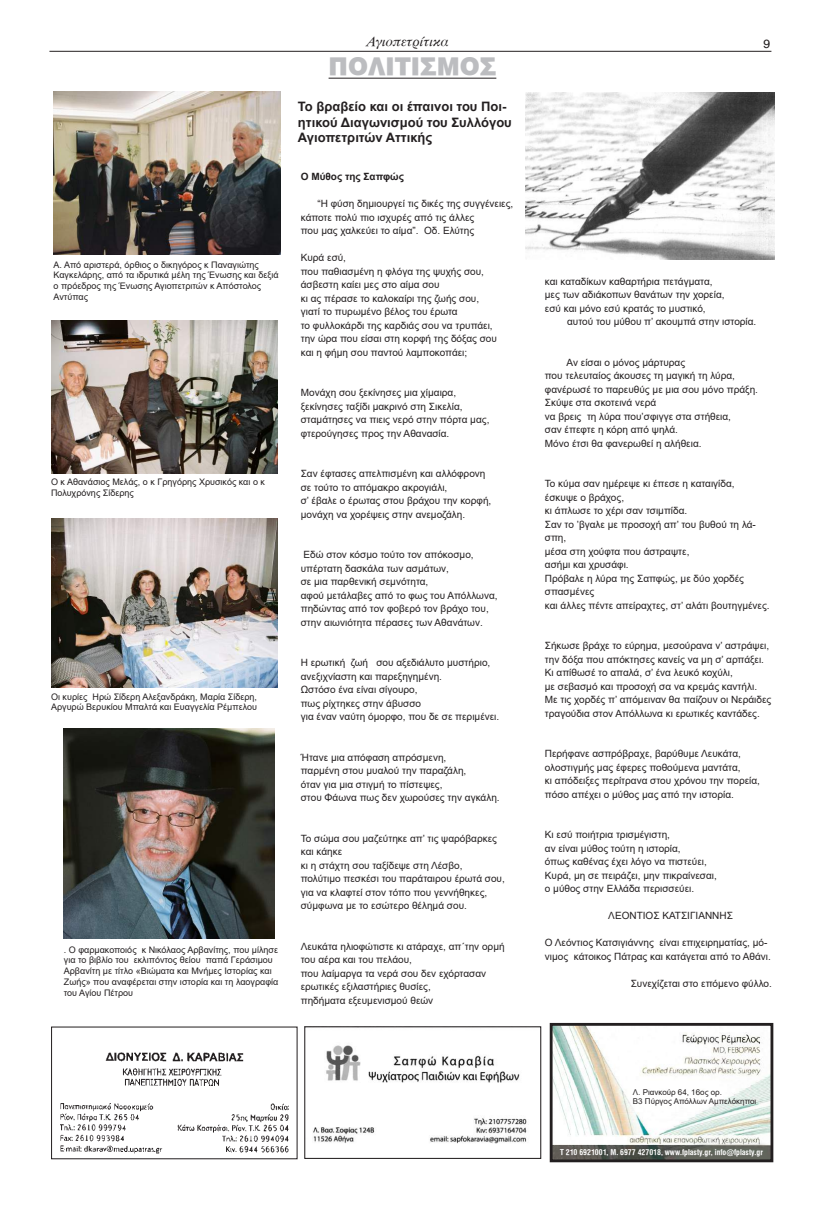
<style>
.page{position:relative;width:823px;height:1219px;background:#fff}
.page>*{position:absolute;margin:0;border:0;box-sizing:border-box;transform-origin:0 0}
.t1{font:900 24px "UB Helvetica";color:#bcbdc0}
.t2{font:14px "UB Times Italic";color:#231f20}
.t3{font:700 13px/15.6px "Arial";color:#231f20}
.t4{font:12px "UB Helvetica";color:#231f20}
.t5{font:10px/13.5px "Arial";color:#231f20}
.t6{font:700 10px "Arial";color:#231f20}
.t7{font:9px/10.8px "Arial";color:#231f20}
.t8{font:8px "UB Helvetica Cond Bold";color:#fff}
.t9{font:8px/9.6px "Arial";color:#231f20}
</style>
<div class="page">
<hr style="left:49px;top:51px;width:722px;height:1px;background:#231f20">
<img style="left:60px;top:1052px;width:229px;height:102px">
<img style="left:313px;top:1045px;width:214px;height:99px">
<div style="left:304px;top:1026px;width:237px;height:133px;border:1px solid #231f20"></div>
<img style="left:553px;top:1027px;width:215px;height:131px">
<div style="left:549px;top:1023px;width:223px;height:139px;border:3px solid #231f20"></div>
<img style="left:64px;top:728px;width:211px;height:210px">
<img style="left:51px;top:321px;width:226px;height:153px">
<img style="left:51px;top:519px;width:226px;height:169px">
<img style="left:54px;top:92px;width:226px;height:162px">
<hr style="left:328px;top:78px;width:168px;height:1px;background:#231f20">
<img style="left:525px;top:93px;width:248px;height:166px">
<p class="t7" style="left:53px;top:259px;width:226px">Α. Από αριστερά, όρθιος ο δικηγόρος κ Παναγιώτης Καγκελάρης, από τα ιδρυτικά μέλη της Ένωσης και δεξιά ο πρόεδρος της Ένωσης Αγιοπετριτών κ Απόστολος Αντύπας</p>
<p class="t7" style="left:51px;top:476px;width:215px">Ο κ Αθανάσιος Μελάς, ο κ Γρηγόρης Χρυσικός και ο κ<br>Πολυχρόνης Σίδερης</p>
<p class="t7" style="left:51px;top:691px;width:207px">Οι κυρίες Ηρώ Σίδερη Αλεξανδράκη, Μαρία Σίδερη,<br>Αργυρώ Βερυκίου Μπαλτά και Ευαγγελία Ρέμπελου</p>
<p class="t7" style="left:64px;top:944px;width:216px">. Ο φαρμακοποιός κ Νικόλαος Αρβανίτης, που μίλησε για το βιβλίο του εκλιπόντος θείου παπά Γεράσιμου Αρβανίτη με τίτλο «Βιώματα και Μνήμες Ιστορίας και Ζωής» που αναφέρεται στην ιστορία και τη λαογραφία του Αγίου Πέτρου</p>
<h2 class="t2" style="left:367px;top:34px;width:83px">Αγιοπετρίτικα</h2>
<p class="t4" style="left:763px;top:37px;width:8px">9</p>
<h1 class="t1" style="left:328px;top:52px;width:169px">ΠΟΛΙΤΙΣΜΟΣ</h1>
<h3 class="t3" style="left:298px;top:99px;width:215px">Το βραβείο και οι έπαινοι του Ποι&shy;ητικού Διαγωνισμού του Συλλόγου<br>Αγιοπετριτών Αττικής</h3>
<p class="t6" style="left:300px;top:170px;width:105px">Ο Μύθος της Σαπφώς</p>
<p class="t5" style="left:300px;top:197px;width:214px;text-indent:17px">“Η φύση δημιουργεί τις δικές της συγγένειες, κάποτε πολύ πιο ισχυρές από τις άλλες<br>που μας χαλκεύει το αίμα”. Οδ. Ελύτης</p>
<p class="t5" style="left:300px;top:251px;width:197px">Κυρά εσύ,<br>που παθιασμένη η φλόγα της ψυχής σου, άσβεστη καίει μες στο αίμα σου<br>κι ας πέρασε το καλοκαίρι της ζωής σου, γιατί το πυρωμένο βέλος του έρωτα<br>το φυλλοκάρδι της καρδιάς σου να τρυπάει, την ώρα που είσαι στη κορφή της δόξας σου και η φήμη σου παντού λαμποκοπάει;</p>
<p class="t5" style="left:300px;top:386px;width:190px">Μονάχη σου ξεκίνησες μια χίμαιρα, ξεκίνησες ταξίδι μακρινό στη Σικελία, σταμάτησες να πιεις νερό στην πόρτα μας, φτερούγησες προς την Αθανασία.</p>
<p class="t5" style="left:300px;top:467px;width:192px">Σαν έφτασες απελπισμένη και αλλόφρονη σε τούτο το απόμακρο ακρογιάλι,<br>σ’ έβαλε ο έρωτας στου βράχου την κορφή, μονάχη να χορέψεις στην ανεμοζάλη.</p>
<p class="t5" style="left:300px;top:548px;width:198px">Εδώ στον κόσμο τούτο τον απόκοσμο, υπέρτατη δασκάλα των ασμάτων,<br>σε μια παρθενική σεμνότητα,<br>αφού μετάλαβες από το φως του Απόλλωνα, πηδώντας από τον φοβερό τον βράχο του, στην αιωνιότητα πέρασες των Αθανάτων.</p>
<p class="t5" style="left:300px;top:656px;width:200px">Η ερωτική ζωή σου αξεδιάλυτο μυστήριο, ανεξιχνίαστη και παρεξηγημένη.<br>Ωστόσο ένα είναι σίγουρο,<br>πως ρίχτηκες στην άβυσσο<br>για έναν ναύτη όμορφο, που δε σε περιμένει.</p>
<p class="t5" style="left:300px;top:750px;width:200px">Ήτανε μια απόφαση απρόσμενη,<br>παρμένη στου μυαλού την παραζάλη,<br>όταν για μια στιγμή το πίστεψες,<br>στου Φάωνα πως δεν χωρούσες την αγκάλη.</p>
<p class="t5" style="left:300px;top:831px;width:205px">Το σώμα σου μαζεύτηκε απ’ τις ψαρόβαρκες και κάηκε<br>κι η στάχτη σου ταξίδεψε στη Λέσβο, πολύτιμο πεσκέσι του παράταιρου έρωτά σου, για να κλαφτεί στον τόπο που γεννήθηκες, σύμφωνα με το εσώτερο θέλημά σου.</p>
<p class="t5" style="left:300px;top:939px;width:205px">Λευκάτα ηλιοφώτιστε κι ατάραχε, απ΄την ορμή του αέρα και του πελάου,<br>που λαίμαργα τα νερά σου δεν εχόρτασαν ερωτικές εξιλαστήριες θυσίες,<br>πηδήματα εξευμενισμού θεών</p>
<p class="t5" style="left:544px;top:274px;width:181px">και καταδίκων καθαρτήρια πετάγματα, μες των αδιάκοπων θανάτων την χορεία, εσύ και μόνο εσύ κρατάς το μυστικό,</p>
<p class="t5" style="left:567px;top:315px;width:191px">αυτού του μύθου π’ ακουμπά στην ιστορία.</p>
<p class="t5" style="left:544px;top:355px;width:214px;text-indent:22px">Αν είσαι ο μόνος μάρτυρας<br>που τελευταίος άκουσες τη μαγική τη λύρα, φανέρωσέ το παρευθύς με μια σου μόνο πράξη.<br>Σκύψε στα σκοτεινά νερά<br>να βρεις τη λύρα που’σφιγγε στα στήθεια,<br>σαν έπεφτε η κόρη από ψηλά.<br>Μόνο έτσι θα φανερωθεί η αλήθεια.</p>
<p class="t5" style="left:544px;top:477px;width:226px">Το κύμα σαν ημέρεψε κι έπεσε η καταιγίδα, έσκυψε ο βράχος,<br>κι άπλωσε το χέρι σαν τσιμπίδα.<br>Σαν το ’βγαλε με προσοχή απ’ του βυθού τη λά&shy;σπη,<br>μέσα στη χούφτα που άστραψτε,<br>ασήμι και χρυσάφι.<br>Πρόβαλε η λύρα της Σαπφώς, με δύο χορδές σπασμένες<br>και άλλες πέντε απείραχτες, στ’ αλάτι βουτηγμένες.</p>
<p class="t5" style="left:544px;top:639px;width:228px">Σήκωσε βράχε το εύρημα, μεσούρανα ν’ αστράψει, την δόξα που απόκτησες κανείς να μη σ’ αρπάξει.<br>Κι απίθωσέ το απαλά, σ’ ένα λευκό κοχύλι,<br>με σεβασμό και προσοχή σα να κρεμάς καντήλι.<br>Με τις χορδές π’ απόμειναν θα παίζουν οι Νεράιδες τραγούδια στον Απόλλωνα κι ερωτικές καντάδες.</p>
<p class="t5" style="left:544px;top:747px;width:216px">Περήφανε ασπρόβραχε, βαρύθυμε Λευκάτα, ολοστιγμής μας έφερες ποθούμενα μαντάτα,<br>κι απόδειξες περίτρανα στου χρόνου την πορεία, πόσο απέχει ο μύθος μας από την ιστορία.</p>
<p class="t5" style="left:544px;top:828px;width:173px">Κι εσύ ποιήτρια τρισμέγιστη,<br>αν είναι μύθος τούτη η ιστορία,<br>όπως καθένας έχει λόγο να πιστεύει, Κυρά, μη σε πειράζει, μην πικραίνεσαι, ο μύθος στην Ελλάδα περισσεύει.</p>
<p class="t5" style="left:608px;top:909px;width:126px">ΛΕΟΝΤΙΟΣ ΚΑΤΣΙΓΙΑΝΝΗΣ</p>
<p class="t5" style="left:544px;top:936px;width:227px">Ο Λεόντιος Κατσιγιάννης είναι επιχειρηματίας, μό&shy;νιμος κάτοικος Πάτρας και κατάγεται από το Αθάνι.</p>
<p class="t5" style="left:630px;top:976px;width:142px">Συνεχίζεται στο επόμενο φύλλο.</p>
<p class="t9" style="left:632px;top:1087px;width:125px">Λ. Ριανκούρ 64, 16ος ορ.<br>Β3 Πύργος Απόλλων Αμπελόκηποι</p>
<p class="t8" style="left:559px;top:1147px;width:204px">Τ 210 6921001, M. 6977 427018, www.fplasty.gr, info@fplasty.gr</p>
</div>
